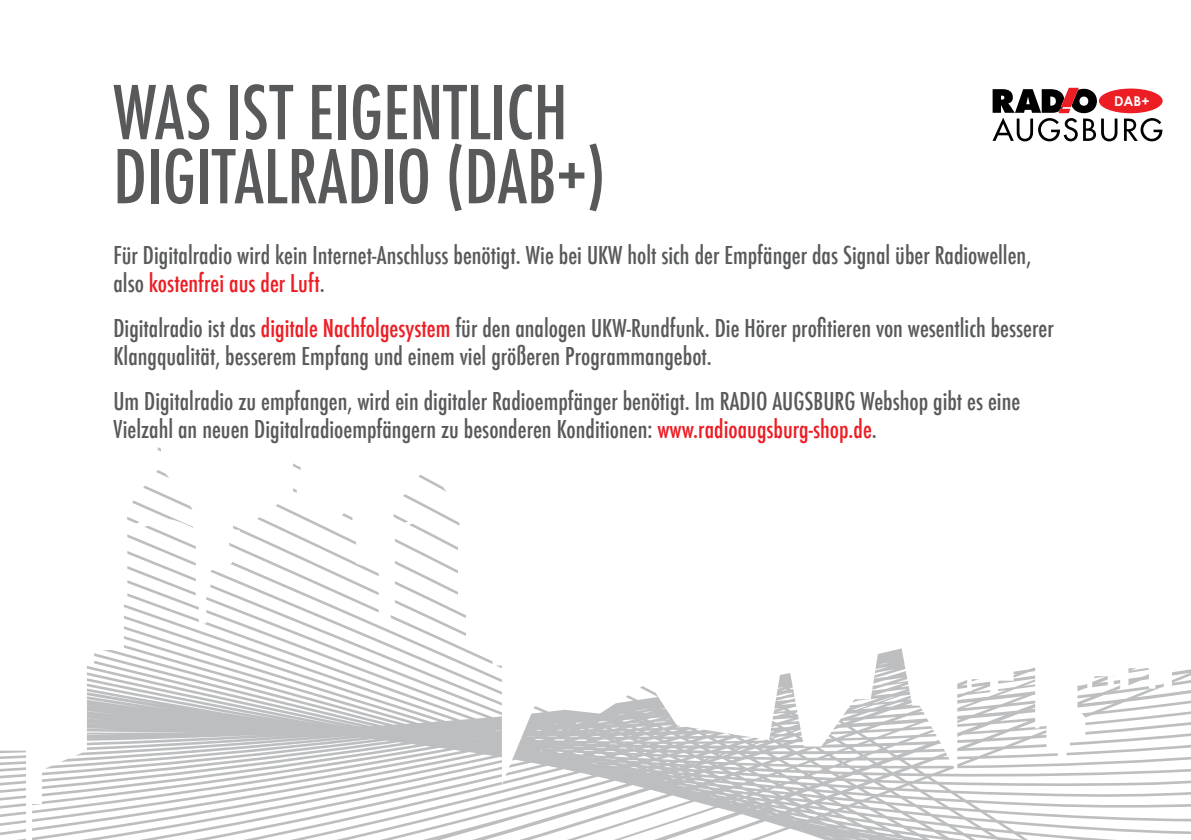
<style>
.page{position:relative;width:1191px;height:840px;background:#fff}
.page>*{position:absolute;margin:0;border:0;box-sizing:border-box;transform-origin:0 0}
.t1{font:500 condensed 72px/64px "Futura";color:#58595b}
.t2{font:500 condensed 24px/28px "Futura";color:#58595b}
.t3{font:700 13.6px "Century Gothic";color:#fff}
.s1{font-size:64px}
.s2{color:#ed1d24}
</style>
<div class="page">
<svg style="left:156px;top:470px;width:13px;height:8px"></svg>
<svg style="left:875px;top:648px;width:30px;height:22px"></svg>
<svg style="left:502px;top:670px;width:689px;height:169px"></svg>
<svg style="left:87px;top:604px;width:415px;height:146px;fill:#bcbec0"></svg>
<svg style="left:127px;top:486px;width:72px;height:135px"></svg>
<svg style="left:206px;top:463px;width:296px;height:251px"></svg>
<svg style="left:957px;top:667px;width:234px;height:100px"></svg>
<svg style="left:0;top:750px;width:502px;height:89px"></svg>
<svg style="left:992px;top:88px;width:170px;height:53px"></svg>
<div style="left:1098px;top:88px;width:64px;height:25px;background:#ed1d24;border-radius:50%"></div>
<h1 class="t1" style="left:113px;top:81px;width:493px">Was ist eigentlich<br>Digitalradio <span class="s1">(</span>DAB+<span class="s1">)</span></h1>
<p class="t3" style="left:1114px;top:92px;width:37px">DAB+</p>
<p class="t2" style="left:113px;top:241px;width:919px">Für Digitalradio wird kein Internet-Anschluss benötigt. Wie bei UKW holt sich der Empfänger das Signal über Radiowellen, also <span class="s2">kostenfrei aus der Luft</span>.</p>
<p class="t2" style="left:113px;top:314px;width:942px">Digitalradio ist das <span class="s2">digitale Nachfolgesystem</span> für den analogen UKW-Rundfunk. Die Hörer profitieren von wesentlich besserer<br>Klangqualität, besserem Empfang und einem viel größeren Programmangebot.</p>
<p class="t2" style="left:113px;top:387px;width:627px">Um Digitalradio zu empfangen, wird ein digitaler Radioempfänger benötigt. Im RADIO</p>
<p class="t2" style="left:772px;top:387px;width:12px">AUGSBU</p>
<p class="t2" style="left:113px;top:387px;width:908px;text-indent:721px">RG Webshop gibt es eine<br>Vielzahl an neuen Digitalradioempfängern zu besonderen Konditionen: <span class="s2">www.radioaugsburg-shop.de</span>.</p>
</div>
